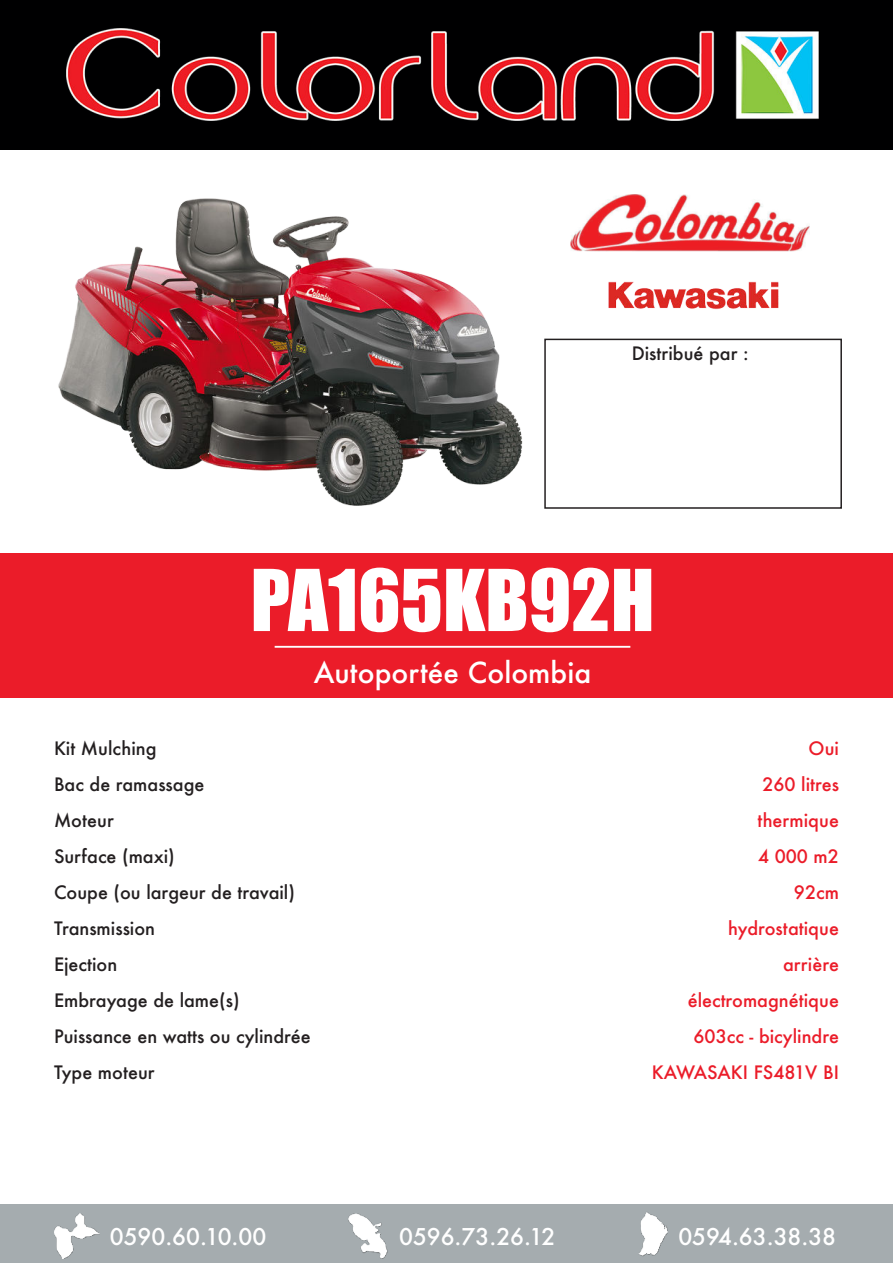
<style>
.page{position:relative;width:893px;height:1263px;background:#fff}
.page>*{position:absolute;margin:0;border:0;box-sizing:border-box;transform-origin:0 0}
.t1{font:78.75px "Impact";color:#fff}
.t2{font:500 28.05px "Futura";color:#fff}
.t3{font:500 22.5px "Futura";color:#fff}
.t4{font:500 18px/36px "Futura";color:#231f20}
.t5{font:500 18px/36px "Futura";color:#eb1c29;text-align:right}
</style>
<div class="page">
<img style="left:58px;top:198px;width:465px;height:308px">
<div style="left:0;top:0;width:893px;height:150px;background:#000001"></div>
<img style="left:66px;top:29px;width:753px;height:92px">
<div style="left:0;top:553px;width:892px;height:145px;background:#eb1c29"></div>
<hr style="left:275px;top:646px;width:355px;height:2px;background:#fff">
<div style="left:0;top:1204px;width:893px;height:59px;background:#a5acaf"></div>
<img style="left:348px;top:1213px;width:40px;height:45px">
<img style="left:54px;top:1213px;width:45px;height:45px">
<img style="left:638px;top:1212px;width:30px;height:44px">
<img style="left:570px;top:195px;width:240px;height:56px">
<img style="left:608px;top:281px;width:171px;height:29px">
<div style="left:544px;top:339px;width:298px;height:170px;border:2px solid #231f20"></div>
<p class="t4" style="left:632px;top:337px;width:118px">Distribué par :</p>
<h1 class="t1" style="left:251px;top:558px;width:405px">PA165KB92H</h1>
<h2 class="t2" style="left:314px;top:659px;width:279px">Autoportée Colombia</h2>
<p class="t4" style="left:54px;top:732px;width:258px">Kit Mulching<br>Bac de ramassage<br>Moteur<br>Surface (maxi)<br>Coupe (ou largeur de travail)<br>Transmission<br>Ejection<br>Embrayage de lame(s)<br>Puissance en watts ou cylindrée<br>Type moteur</p>
<p class="t5" style="left:652px;top:732px;width:189px">Oui<br>260 litres<br>thermique<br>4 000 m2<br>92cm<br>hydrostatique<br>arrière électromagnétique<br>603cc - bicylindre<br>KAWASAKI FS481V BI</p>
<p class="t3" style="left:110px;top:1226px;width:158px">0590.60.10.00</p>
<p class="t3" style="left:399px;top:1226px;width:158px">0596.73.26.12</p>
<p class="t3" style="left:678px;top:1226px;width:159px">0594.63.38.38</p>
</div>
